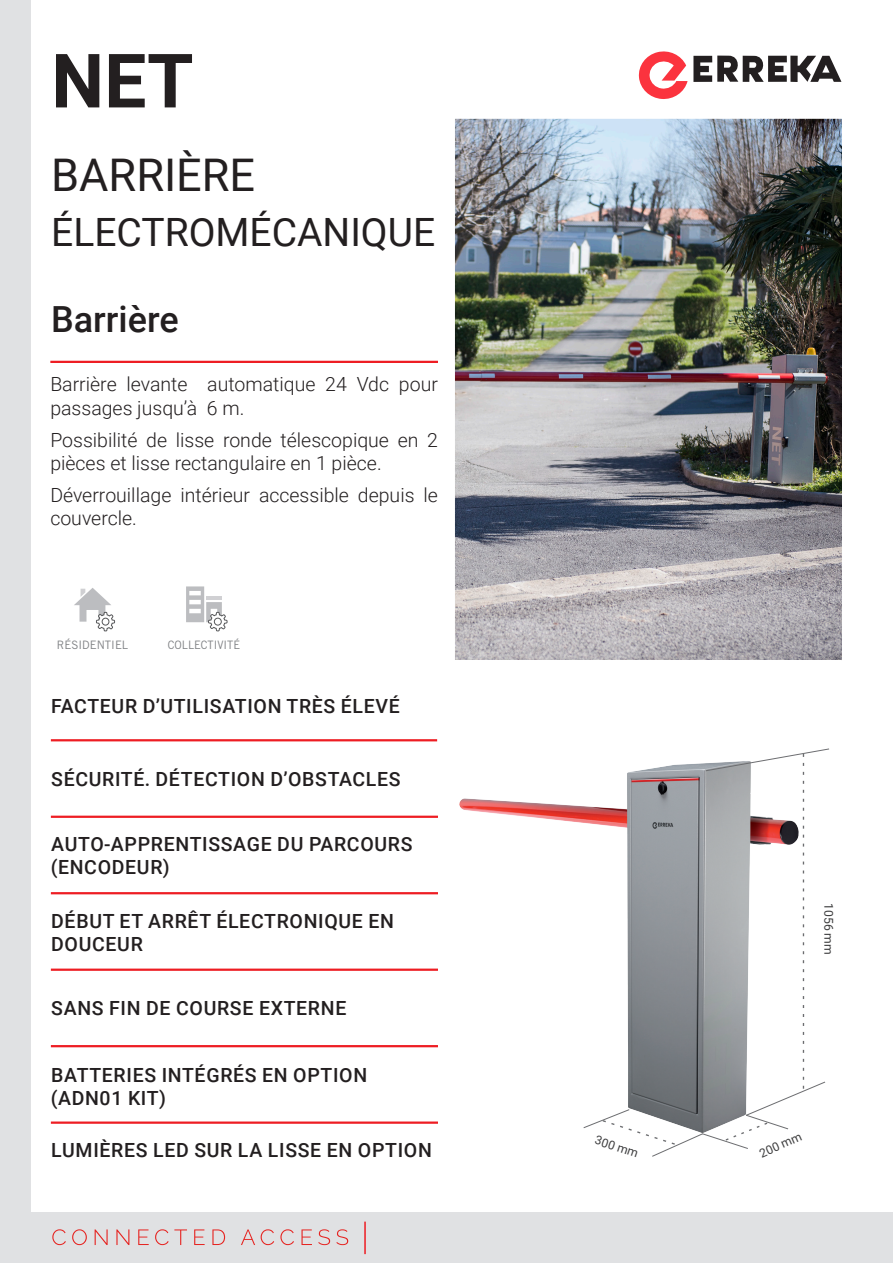
<style>
.page{position:relative;width:893px;height:1263px;background:#fff}
.page>*{position:absolute;margin:0;border:0;box-sizing:border-box;transform-origin:0 0}
.t1{font:700 75px "Roboto";color:#231f20}
.t2{font:45px "Roboto";color:#231f20}
.t3{font:39px "Roboto";color:#231f20}
.t4{font:500 36px "Roboto";color:#231f20}
.t5{font:500 19.5px/23.4px "Roboto";letter-spacing:.035em;color:#231f20}
.t6{font:300 19.5px/23.4px "Roboto";color:#231f20}
.MEDIDAS_motores{font:12.15px "Roboto";color:#3e3e3f}
.t7{font:11.55px "Trade Gothic";color:#808285;scale:.95 1}
.t8{font:11.55px "Trade Gothic";color:#808285}
</style>
<div class="page">
<div style="left:0;top:0;width:31px;height:1263px;background:#e0e1e3"></div>
<div style="left:0;top:1212px;width:893px;height:50px;background:#e0e1e3"></div>
<svg style="left:52px;top:1229px;width:14px;height:16px"></svg>
<svg style="left:72px;top:1229px;width:15px;height:16px"></svg>
<svg style="left:95px;top:1229px;width:13px;height:16px"></svg>
<svg style="left:116px;top:1229px;width:13px;height:16px"></svg>
<svg style="left:138px;top:1229px;width:11px;height:16px"></svg>
<svg style="left:155px;top:1229px;width:32px;height:16px"></svg>
<svg style="left:194px;top:1229px;width:11px;height:16px"></svg>
<svg style="left:212px;top:1229px;width:13px;height:16px"></svg>
<svg style="left:241px;top:1229px;width:14px;height:16px"></svg>
<svg style="left:261px;top:1229px;width:13px;height:16px"></svg>
<svg style="left:280px;top:1229px;width:14px;height:16px"></svg>
<svg style="left:301px;top:1229px;width:11px;height:16px"></svg>
<svg style="left:318px;top:1229px;width:12px;height:16px"></svg>
<svg style="left:336px;top:1229px;width:12px;height:16px"></svg>
<hr style="left:364px;top:1221px;width:2px;height:33px;background:#ee1d23">
<hr style="left:51px;top:816px;width:387px;height:2px;background:#ee1d23">
<hr style="left:51px;top:892px;width:387px;height:2px;background:#ee1d23">
<hr style="left:51px;top:968px;width:387px;height:3px;background:#ee1d23">
<hr style="left:51px;top:1045px;width:387px;height:2px;background:#ee1d23">
<hr style="left:51px;top:1121px;width:387px;height:3px;background:#ee1d23">
<hr style="left:51px;top:739px;width:386px;height:2px;background:#ee1d23">
<img style="left:459px;top:798px;width:123px;height:25px">
<svg style="left:582px;top:748px;width:247px;height:409px"></svg>
<hr style="left:50px;top:361px;width:388px;height:2px;background:#ee1d23">
<img style="left:455px;top:119px;width:387px;height:541px">
<svg style="left:638px;top:51px;width:203px;height:48px"></svg>
<svg style="left:74px;top:588px;width:42px;height:44px"></svg>
<svg style="left:186px;top:586px;width:42px;height:46px"></svg>
<p class="t1" style="left:51px;top:28px;width:144px">NET</p>
<p class="t2" style="left:51px;top:143px;width:205px">BARRIÈRE</p>
<p class="t3" style="left:51px;top:205px;width:385px">ÉLECTROMÉCANIQUE</p>
<p class="t4" style="left:51px;top:294px;width:129px">Barrière</p>
<p class="t6" style="left:50px;top:372px;width:389px">Barrière levante automatique 24 Vdc pour passages jusqu’à 6 m.</p>
<p class="t6" style="left:50px;top:427px;width:389px">Possibilité de lisse ronde télescopique en 2 pièces et lisse rectangulaire en 1 pièce.</p>
<p class="t6" style="left:50px;top:483px;width:389px">Déverrouillage intérieur accessible depuis le couvercle.</p>
<p class="t8" style="left:57px;top:638px;width:73px">RÉSIDENTIEL</p>
<p class="t7" style="left:168px;top:638px;width:78px">COLLECTIVITÉ</p>
<p class="t5" style="left:51px;top:694px;width:350px">FACTEUR D’UTILISATION TRÈS ÉLEVÉ</p>
<p class="t5" style="left:51px;top:766px;width:351px">SÉCURITÉ. DÉTECTION D’OBSTACLES</p>
<p class="t5" style="left:51px;top:831px;width:363px">AUTO-APPRENTISSAGE DU PARCOURS (ENCODEUR)</p>
<p class="t5" style="left:51px;top:908px;width:344px">DÉBUT ET ARRÊT ÉLECTRONIQUE EN<br>DOUCEUR</p>
<p class="t5" style="left:51px;top:996px;width:297px">SANS FIN DE COURSE EXTERNE</p>
<p class="t5" style="left:51px;top:1062px;width:318px">BATTERIES INTÉGRÉS EN OPTION (ADN01 KIT)</p>
<p class="t5" style="left:51px;top:1137px;width:382px">LUMIÈRES LED SUR LA LISSE EN OPTION</p>
<p class="MEDIDAS_motores" style="left:598px;top:1131px;width:46px;rotate:19deg">300 mm</p>
<p class="MEDIDAS_motores" style="left:837px;top:903px;width:53px;rotate:90deg">1056 mm</p>
<p class="MEDIDAS_motores" style="left:757px;top:1146px;width:46px;rotate:-24deg">200 mm</p>
</div>
